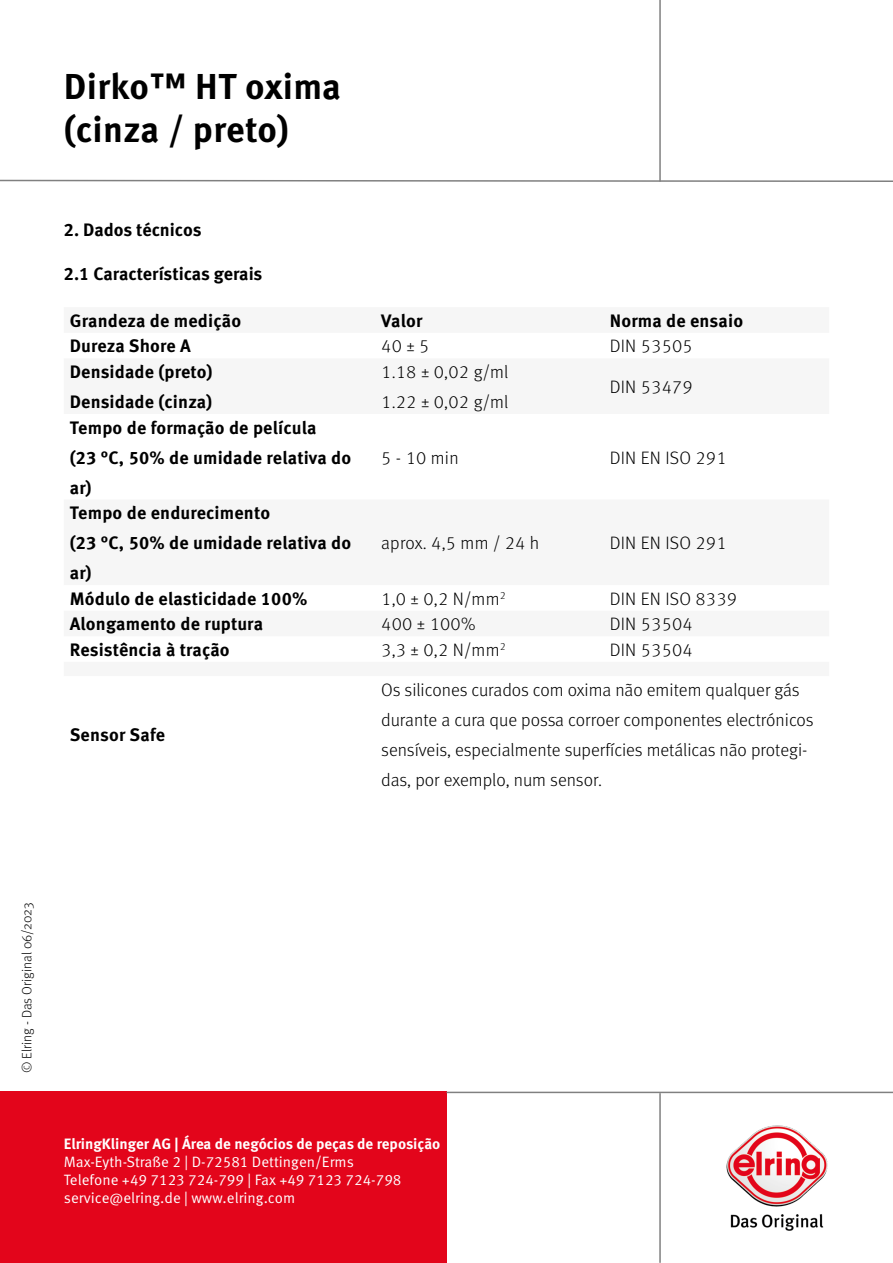
<style>
.page{position:relative;width:893px;height:1263px;background:#fff}
.page>*{position:absolute;margin:0;border:0;box-sizing:border-box;transform-origin:0 0}
.t1{font:700 36px/43.2px "Meta Pro";letter-spacing:.01em;color:#000}
.t2{font:300 18px/30px "Meta Pro";color:#000}
.t3{font:700 18px/30px "Meta Pro";letter-spacing:.01em;color:#000}
.t4{font:15px/18px "Meta Pro Norm";color:#fff}
.t5{font:700 15px "Meta Pro";color:#fff}
.t6{font:300 13.5px "Meta Pro";color:#000}
</style>
<div class="page">
<hr style="left:659px;top:0;width:2px;height:182px;background:#808080">
<svg style="left:0;top:179px;width:893px;height:3px"></svg>
<hr style="left:659px;top:1093px;width:2px;height:170px;background:#808080">
<div style="left:0;top:1092px;width:446px;height:171px;background:#e3051b"></div>
<hr style="left:446px;top:1092px;width:447px;height:1px;background:#808080">
<img style="left:727px;top:1126px;width:100px;height:104px">
<h1 class="t1" style="left:64px;top:63px;width:279px">Dirko™ HT oxima (cinza / preto)</h1>
<p class="t3" style="left:64px;top:214px;width:139px">2. Dados técnicos</p>
<p class="t3" style="left:64px;top:257px;width:200px">2.1 Características gerais</p>
<p class="t3" style="left:70px;top:304px;width:173px">Grandeza de medição</p>
<p class="t3" style="left:381px;top:304px;width:43px">Valor</p>
<p class="t3" style="left:610px;top:304px;width:135px">Norma de ensaio</p>
<p class="t3" style="left:70px;top:330px;width:123px">Dureza Shore A</p>
<p class="t2" style="left:381px;top:330px;width:50px">40 ± 5</p>
<p class="t2" style="left:610px;top:330px;width:85px">DIN 53505</p>
<p class="t3" style="left:70px;top:356px;width:144px">Densidade (preto)<br>Densidade (cinza)</p>
<p class="t2" style="left:381px;top:356px;width:129px">1.18 ± 0,02 g/ml<br>1.22 ± 0,02 g/ml</p>
<p class="t2" style="left:610px;top:371px;width:85px">DIN 53479</p>
<p class="t3" style="left:70px;top:411px;width:283px">Tempo de formação de película<br>(23 °C, 50% de umidade relativa do ar)</p>
<p class="t3" style="left:70px;top:497px;width:283px">Tempo de endurecimento<br>(23 °C, 50% de umidade relativa do ar)</p>
<p class="t2" style="left:381px;top:441px;width:79px">5 - 10 min</p>
<p class="t2" style="left:610px;top:441px;width:118px">DIN EN ISO 291</p>
<p class="t2" style="left:381px;top:527px;width:160px">aprox. 4,5 mm / 24 h</p>
<p class="t2" style="left:610px;top:527px;width:118px">DIN EN ISO 291</p>
<p class="t3" style="left:70px;top:582px;width:239px">Módulo de elasticidade 100%</p>
<p class="t2" style="left:381px;top:583px;width:126px">1,0 ± 0,2 N/mm<sup>2</sup></p>
<p class="t2" style="left:610px;top:582px;width:129px">DIN EN ISO 8339</p>
<p class="t3" style="left:70px;top:608px;width:195px">Alongamento de ruptura</p>
<p class="t2" style="left:381px;top:608px;width:96px">400 ± 100%</p>
<p class="t2" style="left:610px;top:608px;width:85px">DIN 53504</p>
<p class="t3" style="left:70px;top:633px;width:161px">Resistência à tração</p>
<p class="t2" style="left:381px;top:634px;width:126px">3,3 ± 0,2 N/mm<sup>2</sup></p>
<p class="t2" style="left:610px;top:634px;width:85px">DIN 53504</p>
<p class="t3" style="left:70px;top:718px;width:97px">Sensor Safe</p>
<p class="t2" style="left:381px;top:673px;width:434px">Os silicones curados com oxima não emitem qualquer gás durante a cura que possa corroer componentes electrónicos sensíveis, especialmente superfícies metálicas não protegi&shy;das, por exemplo, num sensor.</p>
<p class="t6" style="left:17px;top:1073px;width:172px;rotate:-90deg">© Elring - Das Original 06/2023</p>
<p class="t5" style="left:64px;top:1132px;width:378px">ElringKlinger AG | Área de negócios de peças de reposição</p>
<p class="t4" style="left:64px;top:1152px;width:339px">Max-Eyth-Straße 2 | D-72581 Dettingen/Erms<br>Telefone +49 7123 724-799 | Fax +49 7123 724-798 service@elring.de | www.elring.com</p>
</div>
